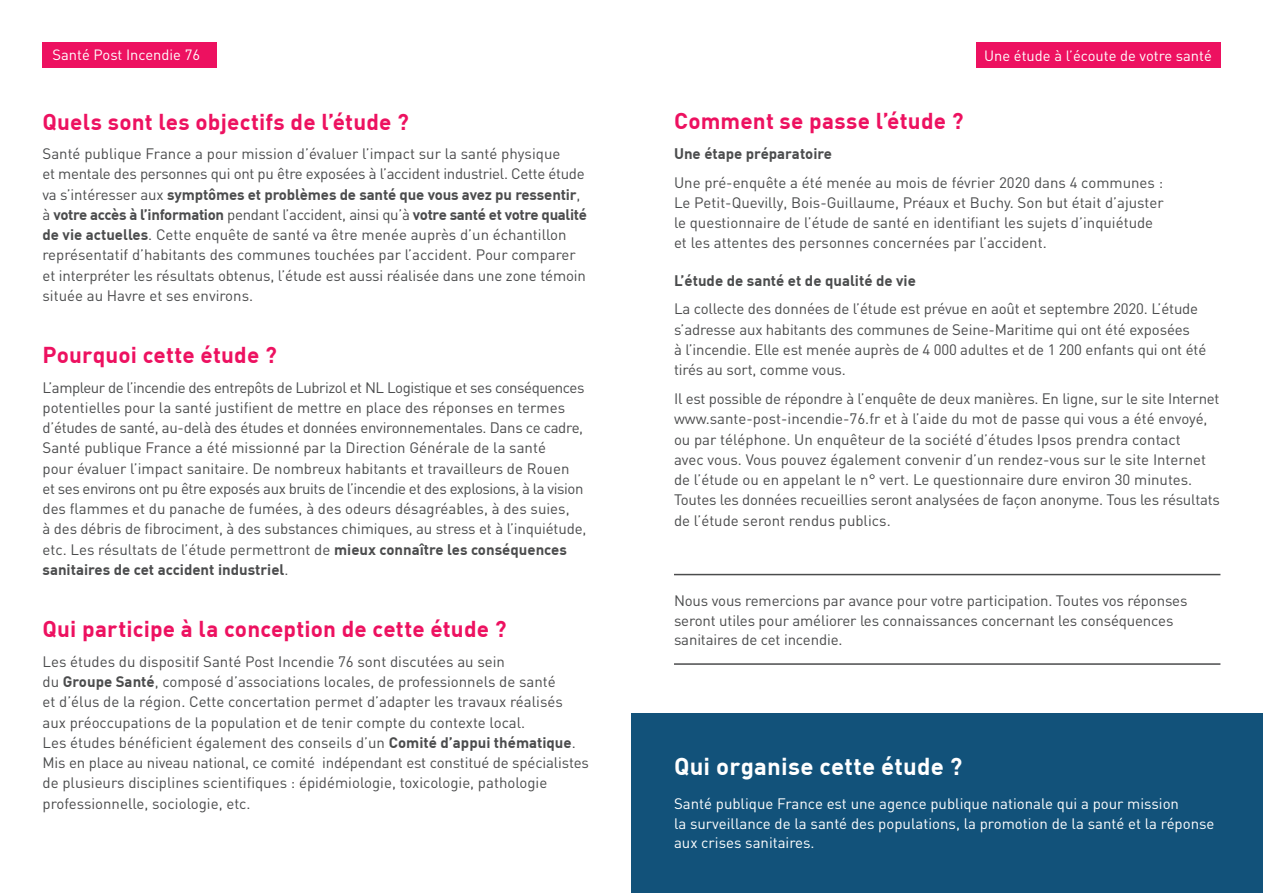
<style>
.page{position:relative;width:1263px;height:893px;background:#fff}
.page>*{position:absolute;margin:0;border:0;box-sizing:border-box;transform-origin:0 0}
.t1{font:700 24px "DIN";letter-spacing:.01em;color:#fff}
.t2{font:700 22.5px "DIN";letter-spacing:.005em;color:#ed1160}
.t3{font:15px/20.2px "DIN";letter-spacing:-.01em;color:#4b4c4d}
.t4{font:15px/19.5px "DIN";color:#fff}
.t5{font:700 15px "DIN";color:#4b4c4d}
.t6{font:14.7px "DIN";color:#fff}
.s1{font-weight:700}
</style>
<div class="page">
<div style="left:631px;top:713px;width:632px;height:180px;background:#12527a"></div>
<div style="left:43px;top:43px;width:174px;height:25px;background:#ed1160"></div>
<div style="left:975px;top:43px;width:245px;height:25px;background:#ed1160"></div>
<hr style="left:674px;top:574px;width:546px;height:1px;background:#4b4c4d">
<hr style="left:674px;top:663px;width:546px;height:2px;background:#4b4c4d">
<p class="t6" style="left:53px;top:46px;width:149px">Santé Post Incendie 76</p>
<p class="t6" style="left:984px;top:47px;width:229px">Une étude à l’écoute de votre santé</p>
<h2 class="t2" style="left:43px;top:107px;width:368px">Quels sont les objectifs de l’étude ?</h2>
<p class="t3" style="left:43px;top:143px;width:546px">Santé publique France a pour mission d’évaluer l’impact sur la santé physique<br>et mentale des personnes qui ont pu être exposées à l’accident industriel. Cette étude va s’intéresser aux <span class="s1">symptômes et problèmes de santé que vous avez pu ressentir</span>, à <span class="s1">votre accès à l’information</span> pendant l’accident, ainsi qu’à <span class="s1">votre santé et votre qualité de vie actuelles</span>. Cette enquête de santé va être menée auprès d’un échantillon représentatif d’habitants des communes touchées par l’accident. Pour comparer et interpréter les résultats obtenus, l’étude est aussi réalisée dans une zone témoin située au Havre et ses environs.</p>
<h2 class="t2" style="left:43px;top:341px;width:236px">Pourquoi cette étude ?</h2>
<p class="t3" style="left:43px;top:377px;width:545px">L’ampleur de l’incendie des entrepôts de Lubrizol et NL Logistique et ses conséquences potentielles pour la santé justifient de mettre en place des réponses en termes d’études de santé, au-delà des études et données environnementales. Dans ce cadre, Santé publique France a été missionné par la Direction Générale de la santé<br>pour évaluer l’impact sanitaire. De nombreux habitants et travailleurs de Rouen<br>et ses environs ont pu être exposés aux bruits de l’incendie et des explosions, à la vision des flammes et du panache de fumées, à des odeurs désagréables, à des suies,<br>à des débris de fibrociment, à des substances chimiques, au stress et à l’inquiétude, etc. Les résultats de l’étude permettront de <span class="s1">mieux connaître les conséquences sanitaires de cet accident industriel</span>.</p>
<h2 class="t2" style="left:43px;top:614px;width:466px">Qui participe à la conception de cette étude ?</h2>
<p class="t3" style="left:43px;top:651px;width:548px">Les études du dispositif Santé Post Incendie 76 sont discutées au sein<br>du <span class="s1">Groupe Santé</span>, composé d’associations locales, de professionnels de santé<br>et d’élus de la région. Cette concertation permet d’adapter les travaux réalisés aux préoccupations de la population et de tenir compte du contexte local.<br>Les études bénéficient également des conseils d’un <span class="s1">Comité d’appui thématique</span>.<br>Mis en place au niveau national, ce comité indépendant est constitué de spécialistes de plusieurs disciplines scientifiques : épidémiologie, toxicologie, pathologie professionnelle, sociologie, etc.</p>
<h2 class="t2" style="left:674px;top:106px;width:291px">Comment se passe l’étude ?</h2>
<p class="t5" style="left:674px;top:144px;width:160px">Une étape préparatoire</p>
<p class="t3" style="left:674px;top:172px;width:491px">Une pré-enquête a été menée au mois de février 2020 dans 4 communes :<br>Le Petit-Quevilly, Bois-Guillaume, Préaux et Buchy. Son but était d’ajuster le questionnaire de l’étude de santé en identifiant les sujets d’inquiétude et les attentes des personnes concernées par l’accident.</p>
<p class="t5" style="left:674px;top:270px;width:243px">L’étude de santé et de qualité de vie</p>
<p class="t3" style="left:674px;top:299px;width:534px">La collecte des données de l’étude est prévue en août et septembre 2020. L’étude s’adresse aux habitants des communes de Seine-Maritime qui ont été exposées<br>à l’incendie. Elle est menée auprès de 4 000 adultes et de 1 200 enfants qui ont été tirés au sort, comme vous.</p>
<p class="t3" style="left:674px;top:388px;width:547px">Il est possible de répondre à l’enquête de deux manières. En ligne, sur le site Internet www.sante-post-incendie-76.fr et à l’aide du mot de passe qui vous a été envoyé, ou par téléphone. Un enquêteur de la société d’études Ipsos prendra contact<br>avec vous. Vous pouvez également convenir d’un rendez-vous sur le site Internet de l’étude ou en appelant le n° vert. Le questionnaire dure environ 30 minutes.<br>Toutes les données recueillies seront analysées de façon anonyme. Tous les résultats de l’étude seront rendus publics.</p>
<p class="t3" style="left:674px;top:591px;width:515px;line-height:19.5px">Nous vous remercions par avance pour votre participation. Toutes vos réponses seront utiles pour améliorer les connaissances concernant les conséquences sanitaires de cet incendie.</p>
<h1 class="t1" style="left:674px;top:751px;width:290px">Qui organise cette étude ?</h1>
<p class="t4" style="left:674px;top:794px;width:542px">Santé publique France est une agence publique nationale qui a pour mission<br>la surveillance de la santé des populations, la promotion de la santé et la réponse aux crises sanitaires.</p>
</div>
